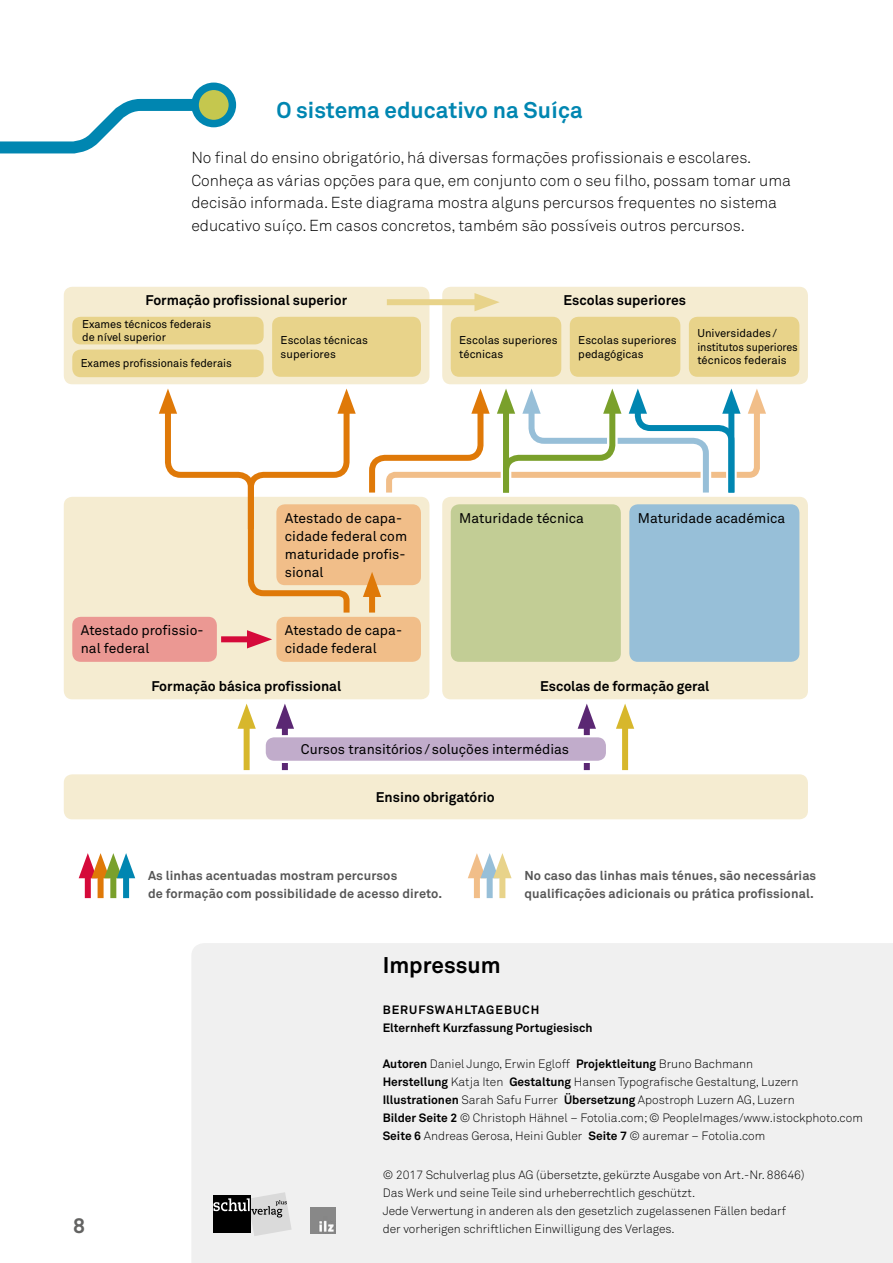
<style>
.page{position:relative;width:893px;height:1263px;background:#fff}
.page>*{position:absolute;margin:0;border:0;box-sizing:border-box;transform-origin:0 0}
.t1{font:700 22.5px "Akkurat Pro";color:#0086b1}
.t2{font:700 22.5px "Akkurat Pro";color:#000}
.t3{font:700 21px "Akkurat Pro";color:#636362}
.t4{font:300 15.75px/22.5px "Akkurat Pro";color:#000}
.t5{font:13.8px/18px "Akkurat Pro";color:#000}
.t6{font:700 13.8px "Akkurat Pro";color:#000}
.t7{font:700 12.75px/18px "Akkurat Pro";letter-spacing:.01em;color:#565656}
.t8{font:300 12px/18px "Akkurat Pro";color:#000}
.t9{font:700 12px/18px "Akkurat Pro";color:#000}
.t10{font:11.25px/13.5px "Akkurat Pro";color:#000}
.s1{font-weight:700}
</style>
<div class="page">
<svg style="left:0;top:94px;width:233px;height:60px"></svg>
<div style="left:195px;top:86px;width:37px;height:38px;background:#c5c74e;border-radius:50%"></div>
<div style="left:191px;top:83px;width:45px;height:44px;border:8px solid #0086b1;border-radius:50%"></div>
<div style="left:192px;top:943px;width:701px;height:320px;background:#f0f0f0"></div>
<img style="left:310px;top:1208px;width:26px;height:25px">
<svg style="left:213px;top:1192px;width:79px;height:44px"></svg>
<div style="left:85px;top:868px;width:6px;height:30px;background:#d50a3a"></div>
<div style="left:98px;top:868px;width:6px;height:30px;background:#df7908"></div>
<div style="left:110px;top:868px;width:6px;height:30px;background:#7aa02b"></div>
<div style="left:123px;top:868px;width:6px;height:30px;background:#0086b1"></div>
<svg style="left:79px;top:853px;width:56px;height:25px"></svg>
<div style="left:474px;top:868px;width:6px;height:30px;background:#f1be89"></div>
<div style="left:487px;top:868px;width:6px;height:30px;background:#97bfd8"></div>
<div style="left:499px;top:868px;width:6px;height:30px;background:#e8d38a"></div>
<svg style="left:468px;top:853px;width:44px;height:25px"></svg>
<div style="left:244px;top:718px;width:6px;height:52px;background:#d7b72c"></div>
<svg style="left:237px;top:704px;width:19px;height:25px"></svg>
<div style="left:64px;top:497px;width:365px;height:202px;background:#f5ecd1;border-radius:9px"></div>
<div style="left:442px;top:497px;width:366px;height:202px;background:#f5ecd1;border-radius:9px"></div>
<div style="left:72px;top:617px;width:145px;height:45px;background:#eb9893;border-radius:9px"></div>
<div style="left:276px;top:504px;width:145px;height:81px;background:#f1be89;border-radius:9px"></div>
<div style="left:451px;top:504px;width:170px;height:158px;background:#c2cd95;border-radius:9px"></div>
<div style="left:629px;top:504px;width:170px;height:158px;background:#97bfd8;border-radius:9px"></div>
<div style="left:276px;top:617px;width:145px;height:45px;background:#f1be89;border-radius:9px"></div>
<div style="left:221px;top:636px;width:36px;height:6px;background:#d50a3a"></div>
<svg style="left:247px;top:630px;width:25px;height:18px"></svg>
<div style="left:369px;top:587px;width:6px;height:25px;background:#df7908"></div>
<svg style="left:363px;top:572px;width:18px;height:25px"></svg>
<div style="left:64px;top:774px;width:744px;height:45px;background:#f5ecd1;border-radius:9px"></div>
<svg style="left:159px;top:389px;width:197px;height:230px"></svg>
<div style="left:282px;top:718px;width:6px;height:52px;background:#5b2773"></div>
<svg style="left:276px;top:704px;width:18px;height:25px"></svg>
<div style="left:584px;top:718px;width:6px;height:52px;background:#5b2773"></div>
<svg style="left:578px;top:704px;width:18px;height:25px"></svg>
<div style="left:622px;top:718px;width:6px;height:52px;background:#d7b72c"></div>
<svg style="left:616px;top:704px;width:18px;height:25px"></svg>
<div style="left:265px;top:736px;width:342px;height:26px;background:#c1accb;border-radius:10px"></div>
<div style="left:263px;top:735px;width:345px;height:28px;border:2px solid #fff;border-radius:10px"></div>
<div style="left:64px;top:287px;width:365px;height:97px;background:#f5ecd1;border-radius:9px"></div>
<div style="left:442px;top:287px;width:366px;height:97px;background:#f5ecd1;border-radius:9px"></div>
<div style="left:272px;top:317px;width:149px;height:60px;background:#e8d38a;border-radius:9px"></div>
<div style="left:451px;top:317px;width:110px;height:60px;background:#e8d38a;border-radius:9px"></div>
<div style="left:689px;top:317px;width:110px;height:60px;background:#e8d38a;border-radius:9px"></div>
<div style="left:570px;top:317px;width:110px;height:60px;background:#e8d38a;border-radius:9px"></div>
<div style="left:72px;top:350px;width:192px;height:27px;background:#e8d38a;border-radius:9px"></div>
<div style="left:387px;top:299px;width:98px;height:6px;background:#e8d38a"></div>
<svg style="left:474px;top:293px;width:26px;height:18px"></svg>
<div style="left:72px;top:317px;width:192px;height:27px;background:#e8d38a;border-radius:9px"></div>
<svg style="left:369px;top:388px;width:397px;height:111px"></svg>
<h1 class="t1" style="left:276px;top:96px;width:308px">O sistema educativo na Suíça</h1>
<p class="t4" style="left:191px;top:146px;width:601px">No final do ensino obrigatório, há diversas formações profissionais e escolares.<br>Conheça as várias opções para que, em conjunto com o seu filho, possam tomar uma decisão informada. Este diagrama mostra alguns percursos frequentes no sistema educativo suíço. Em casos concretos, também são possíveis outros percursos.</p>
<p class="t6" style="left:145px;top:292px;width:203px">Formação profissional superior</p>
<p class="t6" style="left:563px;top:292px;width:124px">Escolas superiores</p>
<p class="t10" style="left:281px;top:333px;width:89px">Escolas técnicas superiores</p>
<p class="t10" style="left:459px;top:333px;width:100px">Escolas superiores técnicas</p>
<p class="t10" style="left:697px;top:327px;width:102px">Universidades/ institutos superiores técnicos federais</p>
<p class="t10" style="left:82px;top:317px;width:130px">Exames técnicos federais de nível superior</p>
<p class="t10" style="left:578px;top:333px;width:100px">Escolas superiores pedagógicas</p>
<p class="t10" style="left:81px;top:357px;width:153px">Exames profissionais federais</p>
<p class="t5" style="left:81px;top:621px;width:124px">Atestado profissio&shy;nal federal</p>
<p class="t5" style="left:285px;top:509px;width:124px">Atestado de capa&shy;cidade federal com maturidade profis&shy;sional</p>
<p class="t5" style="left:459px;top:509px;width:126px">Maturidade técnica</p>
<p class="t5" style="left:638px;top:509px;width:149px">Maturidade académica</p>
<p class="t5" style="left:285px;top:621px;width:119px">Atestado de capa&shy;cidade federal</p>
<p class="t6" style="left:151px;top:677px;width:191px">Formação básica profissional</p>
<p class="t6" style="left:540px;top:677px;width:171px">Escolas de formação geral</p>
<p class="t5" style="left:301px;top:740px;width:270px">Cursos transitórios/soluções intermédias</p>
<p class="t6" style="left:376px;top:788px;width:120px">Ensino obrigatório</p>
<p class="t7" style="left:148px;top:866px;width:296px">As linhas acentuadas mostram percursos<br>de formação com possibilidade de acesso direto.</p>
<p class="t7" style="left:524px;top:866px;width:293px">No caso das linhas mais ténues, são necessárias qualificações adicionais ou prática profissional.</p>
<h1 class="t2" style="left:383px;top:951px;width:119px">Impressum</h1>
<p class="t9" style="left:383px;top:1000px;width:211px">BERUFSWAHLTAGEBUCH<br>Elternheft Kurzfassung Portugiesisch</p>
<h2 class="t3" style="left:73px;top:1213px;width:13px">8</h2>
<p class="t8" style="left:383px;top:1054px;width:482px"><span class="s1">Autoren</span> Daniel Jungo, Erwin Egloff <span class="s1">Projektleitung</span> Bruno Bachmann -<br><span class="s1">Herstellung</span> Katja Iten <span class="s1">Gestaltung</span> Hansen Typografische Gestaltung, Luzern <span class="s1">Illustrationen</span> Sarah Safu Furrer <span class="s1">Übersetzung</span> Apostroph Luzern AG, Luzern<br><span class="s1">Bilder Seite 2</span> © Christoph Hähnel – Fotolia.com; © PeopleImages/www.istockphoto.com <span class="s1">Seite 6</span> Andreas Gerosa, Heini Gubler <span class="s1">Seite 7</span> © auremar – Fotolia.com</p>
<p class="t8" style="left:383px;top:1166px;width:423px">© 2017 Schulverlag plus AG (übersetzte, gekürzte Ausgabe von Art.-Nr. 88646)<br>Das Werk und seine Teile sind urheberrechtlich geschützt.<br>Jede Verwertung in anderen als den gesetzlich zugelassenen Fällen bedarf der vorherigen schriftlichen Einwilligung des Verlages.</p>
</div>
